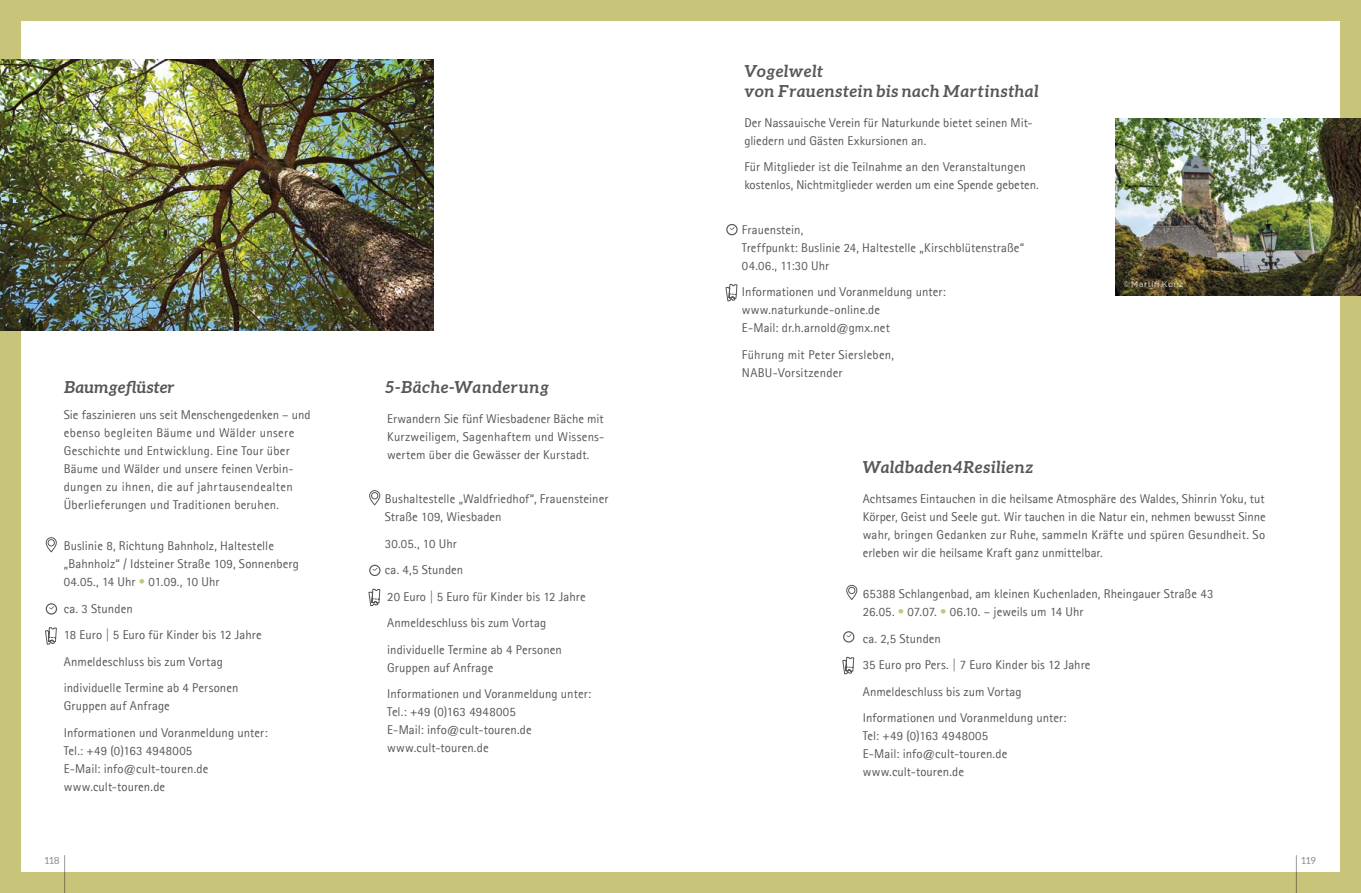
<style>
.page{position:relative;width:1361px;height:893px;background:#c8c479}
.page>*{position:absolute;margin:0;border:0;box-sizing:border-box;transform-origin:0 0}
.t1{font:italic 700 16.5px/19.5px "Aleo";letter-spacing:.035em;color:#575756}
.t2{font:italic 700 16.5px "Aleo";letter-spacing:.01em;color:#575756}
.t3{font:12.75px/18px "Agfa Rotis Sans Serif";letter-spacing:.005em;color:#575756}
.t4{font:9.75px "Aleo";letter-spacing:.02em;color:#575756}
.t5{font:8.25px "Gotham";letter-spacing:.045em;color:#fff}
.s1{color:#c8c479}
</style>
<div class="page">
<div style="left:21px;top:21px;width:1318px;height:851px;background:#fff"></div>
<img style="left:0;top:60px;width:434px;height:271px">
<img style="left:1115px;top:118px;width:246px;height:178px">
<svg style="left:45px;top:537px;width:12px;height:16px"></svg>
<svg style="left:46px;top:603px;width:11px;height:12px"></svg>
<svg style="left:45px;top:627px;width:12px;height:18px"></svg>
<svg style="left:369px;top:490px;width:12px;height:16px"></svg>
<svg style="left:369px;top:565px;width:11px;height:11px"></svg>
<svg style="left:368px;top:588px;width:13px;height:19px"></svg>
<svg style="left:726px;top:224px;width:11px;height:11px"></svg>
<svg style="left:725px;top:283px;width:13px;height:19px"></svg>
<svg style="left:846px;top:584px;width:12px;height:16px"></svg>
<svg style="left:843px;top:631px;width:11px;height:12px"></svg>
<svg style="left:842px;top:656px;width:13px;height:19px"></svg>
<hr style="left:64px;top:855px;width:1px;height:38px;background:#575756">
<hr style="left:1296px;top:855px;width:1px;height:38px;background:#575756">
<p class="t2" style="left:64px;top:377px;width:113px">Baumgeflüster</p>
<p class="t3" style="left:64px;top:406px;width:248px">Sie faszinieren uns seit Menschengedenken – und ebenso begleiten Bäume und Wälder unsere Geschichte und Entwicklung. Eine Tour über Bäume und Wälder und unsere feinen Verbin&shy;dungen zu ihnen, die auf jahrtausendealten Überlieferungen und Traditionen beruhen.</p>
<p class="t3" style="left:64px;top:537px;width:237px">Buslinie 8, Richtung Bahnholz, Haltestelle „Bahnholz“ / Idsteiner Straße 109, Sonnenberg<br>04.05., 14 Uhr <span class="s1">•</span> 01.09., 10 Uhr</p>
<p class="t3" style="left:64px;top:595px;width:199px;line-height:26.5px">ca. 3 Stunden<br>18 Euro | 5 Euro für Kinder bis 12 Jahre<br>Anmeldeschluss bis zum Vortag individuelle Termine ab 4 Personen</p>
<p class="t3" style="left:64px;top:693px;width:205px;line-height:26.5px">Gruppen auf Anfrage<br>Informationen und Voranmeldung unter:</p>
<p class="t3" style="left:64px;top:741px;width:146px">Tel.: +49 (0)163 4948005<br>E-Mail: info@cult-touren.de www.cult-touren.de</p>
<p class="t1" style="left:385px;top:377px;width:166px">5-Bäche-Wanderung</p>
<p class="t3" style="left:387px;top:409px;width:219px;text-align:justify">Erwandern Sie fünf Wiesbadener Bäche mit Kurzweiligem, Sagenhaftem und Wissens&shy;wertem über die Gewässer der Kurstadt.</p>
<p class="t3" style="left:385px;top:490px;width:225px">Bushaltestelle „Waldfriedhof“, Frauensteiner<br>Straße 109, Wiesbaden</p>
<p class="t3" style="left:385px;top:530px;width:202px;line-height:26.5px">30.05., 10 Uhr<br>ca. 4,5 Stunden<br>20 Euro | 5 Euro für Kinder bis 12 Jahre<br>Anmeldeschluss bis zum Vortag individuelle Termine ab 4 Personen</p>
<p class="t3" style="left:387px;top:654px;width:205px;line-height:26.5px">Gruppen auf Anfrage<br>Informationen und Voranmeldung unter:</p>
<p class="t3" style="left:387px;top:703px;width:146px">Tel.: +49 (0)163 4948005<br>E-Mail: info@cult-touren.de www.cult-touren.de</p>
<p class="t1" style="left:744px;top:61px;width:296px">Vogelwelt<br>von Frauenstein bis nach Martinsthal</p>
<p class="t3" style="left:744px;top:113px;width:290px">Der Nassauische Verein für Naturkunde bietet seinen Mit&shy;gliedern und Gästen Exkursionen an.</p>
<p class="t3" style="left:744px;top:158px;width:296px">Für Mitglieder ist die Teilnahme an den Veranstaltungen kostenlos, Nichtmitglieder werden um eine Spende gebeten.</p>
<p class="t3" style="left:742px;top:220px;width:284px">Frauenstein,<br>Treffpunkt: Buslinie 24, Haltestelle „Kirschblütenstraße“<br>04.06., 11:30 Uhr</p>
<p class="t3" style="left:742px;top:283px;width:205px">Informationen und Voranmeldung unter: www.naturkunde-online.de<br>E-Mail: dr.h.arnold@gmx.net</p>
<p class="t3" style="left:742px;top:345px;width:154px">Führung mit Peter Siersleben,<br>NABU-Vorsitzender</p>
<p class="t5" style="left:1124px;top:279px;width:61px">©Martin Kunz</p>
<p class="t1" style="left:863px;top:456px;width:172px">Waldbaden4Resilienz</p>
<p class="t3" style="left:863px;top:489px;width:404px;text-align:justify">Achtsames Eintauchen in die heilsame Atmosphäre des Waldes, Shinrin Yoku, tut Körper, Geist und Seele gut. Wir tauchen in die Natur ein, nehmen bewusst Sinne wahr, bringen Gedanken zur Ruhe, sammeln Kräfte und spüren Gesundheit. So erleben wir die heilsame Kraft ganz unmittelbar.</p>
<p class="t3" style="left:863px;top:585px;width:352px">65388 Schlangenbad, am kleinen Kuchenladen, Rheingauer Straße 43<br>26.05. <span class="s1">•</span> 07.07. <span class="s1">•</span> 06.10. – jeweils um 14 Uhr</p>
<p class="t3" style="left:863px;top:625px;width:229px;line-height:26.5px">ca. 2,5 Stunden<br>35 Euro pro Pers. | 7 Euro Kinder bis 12 Jahre<br>Anmeldeschluss bis zum Vortag<br>Informationen und Voranmeldung unter:</p>
<p class="t3" style="left:863px;top:727px;width:146px">Tel: +49 (0)163 4948005<br>E-Mail: info@cult-touren.de www.cult-touren.de</p>
<p class="t4" style="left:45px;top:855px;width:16px">118</p>
<p class="t4" style="left:1301px;top:855px;width:16px">119</p>
</div>
